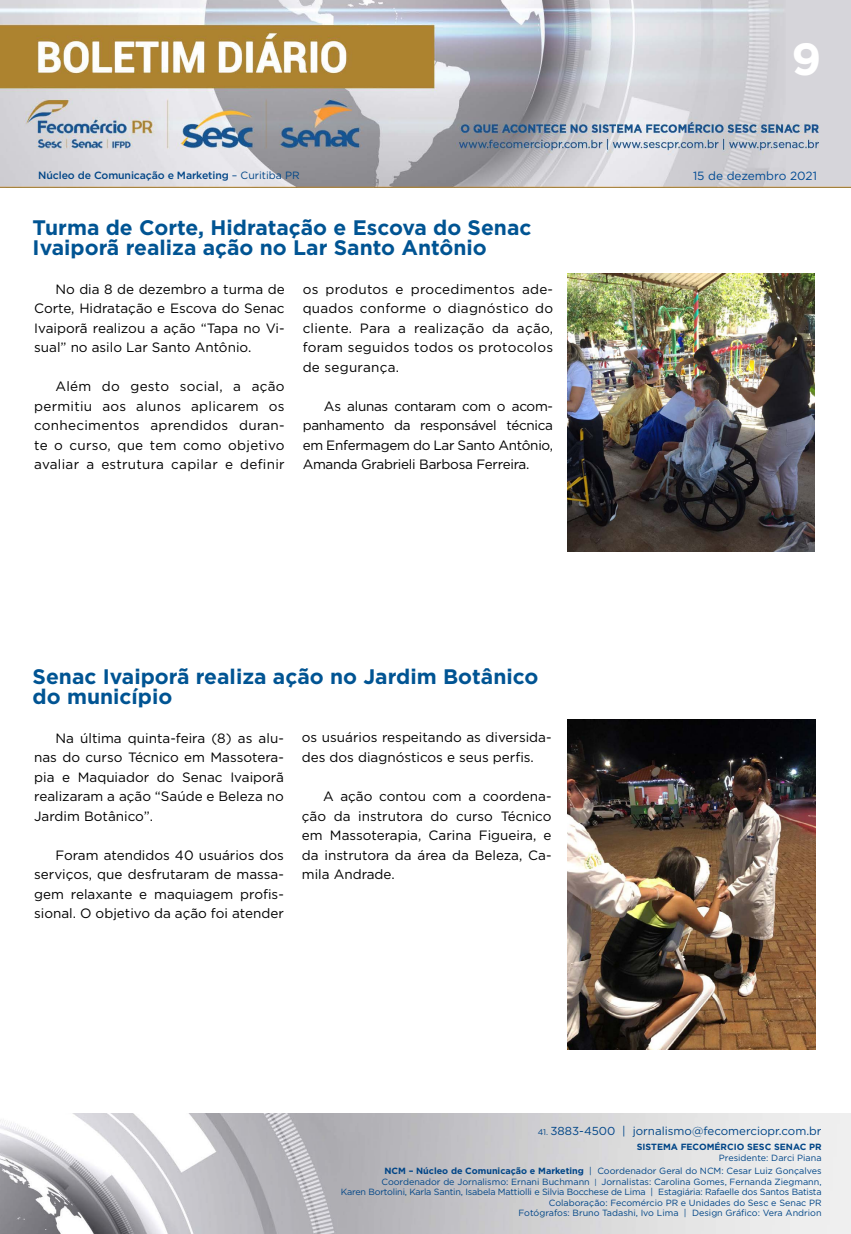
<style>
.page{position:relative;width:851px;height:1234px;background:#fff}
.page>*{position:absolute;margin:0;border:0;box-sizing:border-box;transform-origin:0 0}
.t1{font:700 45px "Gotham";color:#fff}
.t2{font:700 21px/19.5px "Gotham";color:#005493}
.t3{font:13.5px/19.5px "Gotham";color:#000;text-align:justify}
.t4{font:11.85px "Gotham";color:#004a93}
.t5{font:11.55px "Gotham";color:#004587}
.t6{font:500 10.5px "Gotham";letter-spacing:-.01em;color:#004587}
.t7{font:9px/10.5px "Gotham";color:#004587;text-align:right}
.t8{font:700 9px "Gotham";color:#004587}
.s1{font-weight:400}
.s2{font-size:8.25px}
.s3{font-weight:700}
.s4{font-size:7.65px}
</style>
<div class="page">
<img style="left:0;top:0;width:850px;height:188px">
<img style="left:0;top:1113px;width:850px;height:120px">
<img style="left:567px;top:719px;width:248px;height:330px">
<img style="left:567px;top:273px;width:247px;height:278px">
<h1 class="t1" style="left:791px;top:29px;width:31px">9</h1>
<p class="t6" style="left:38px;top:168px;width:263px">Núcleo de Comunicação e Marketing <span class="s1">– Curitiba PR</span></p>
<p class="t4" style="left:693px;top:168px;width:125px">15 de dezembro 2021</p>
<h2 class="t2" style="left:33px;top:218px;width:500px">Turma de Corte, Hidratação e Escova do Senac<br>Ivaiporã realiza ação no Lar Santo Antônio</h2>
<p class="t3" style="left:34px;top:279px;width:252px;text-indent:21px">No dia 8 de dezembro a turma de Corte, Hidratação e Escova do Senac Ivaiporã realizou a ação “Tapa no Vi&shy;sual” no asilo Lar Santo Antônio.</p>
<p class="t3" style="left:34px;top:376px;width:252px;text-indent:21px">Além do gesto social, a ação permitiu aos alunos aplicarem os conhecimentos aprendidos duran&shy;te o curso, que tem como objetivo avaliar a estrutura capilar e definir</p>
<p class="t3" style="left:302px;top:279px;width:252px">os produtos e procedimentos ade&shy;quados conforme o diagnóstico do cliente. Para a realização da ação, foram seguidos todos os protocolos de segurança.</p>
<p class="t3" style="left:302px;top:396px;width:252px;text-indent:21px">As alunas contaram com o acom&shy;panhamento da responsável técnica em Enfermagem do Lar Santo Antônio, Amanda Grabrieli Barbosa Ferreira.</p>
<h2 class="t2" style="left:33px;top:666px;width:507px">Senac Ivaiporã realiza ação no Jardim Botânico do município</h2>
<p class="t3" style="left:34px;top:727px;width:251px;text-indent:21px">Na última quinta-feira (8) as alu&shy;nas do curso Técnico em Massotera&shy;pia e Maquiador do Senac Ivaiporã realizaram a ação “Saúde e Beleza no Jardim Botânico”.</p>
<p class="t3" style="left:34px;top:844px;width:251px;text-indent:21px">Foram atendidos 40 usuários dos serviços, que desfrutaram de massa&shy;gem relaxante e maquiagem profis&shy;sional. O objetivo da ação foi atender</p>
<p class="t3" style="left:302px;top:727px;width:251px">os usuários respeitando as diversida&shy;des dos diagnósticos e seus perfis.</p>
<p class="t3" style="left:302px;top:786px;width:251px;text-indent:21px">A ação contou com a coordena&shy;ção da instrutora do curso Técnico em Massoterapia, Carina Figueira, e da instrutora da área da Beleza, Ca&shy;mila Andrade.</p>
<p class="t5" style="left:537px;top:1123px;width:285px"><span class="s2">41.</span> 3883-4500 | jornalismo@fecomerciopr.com.br</p>
<p class="t8" style="left:636px;top:1140px;width:186px">SISTEMA FECOMÉRCIO SESC SENAC PR</p>
<p class="t7" style="left:384px;top:1150px;width:438px;line-height:13.5px">Presidente: Darci Piana<br><span class="s3">NCM – Núcleo de Comunicação e Marketing</span> | Coordenador Geral do NCM: Cesar Luiz Gonçalves</p>
<p class="t7" style="left:341px;top:1175px;width:482px">Coordenador de Jornalismo: Ernani Buchmann <span class="s4">|</span> Jornalistas: Carolina Gomes, Fernanda Ziegmann,<br>Karen Bortolini, Karla Santin, Isabela Mattiolli e Silvia Bocchese de Lima | Estagiária: Rafaelle dos Santos Batista Colaboração: Fecomércio PR e Unidades do Sesc e Senac PR<br>Fotógrafos: Bruno Tadashi, Ivo Lima | Design Gráfico: Vera Andrion</p>
</div>
